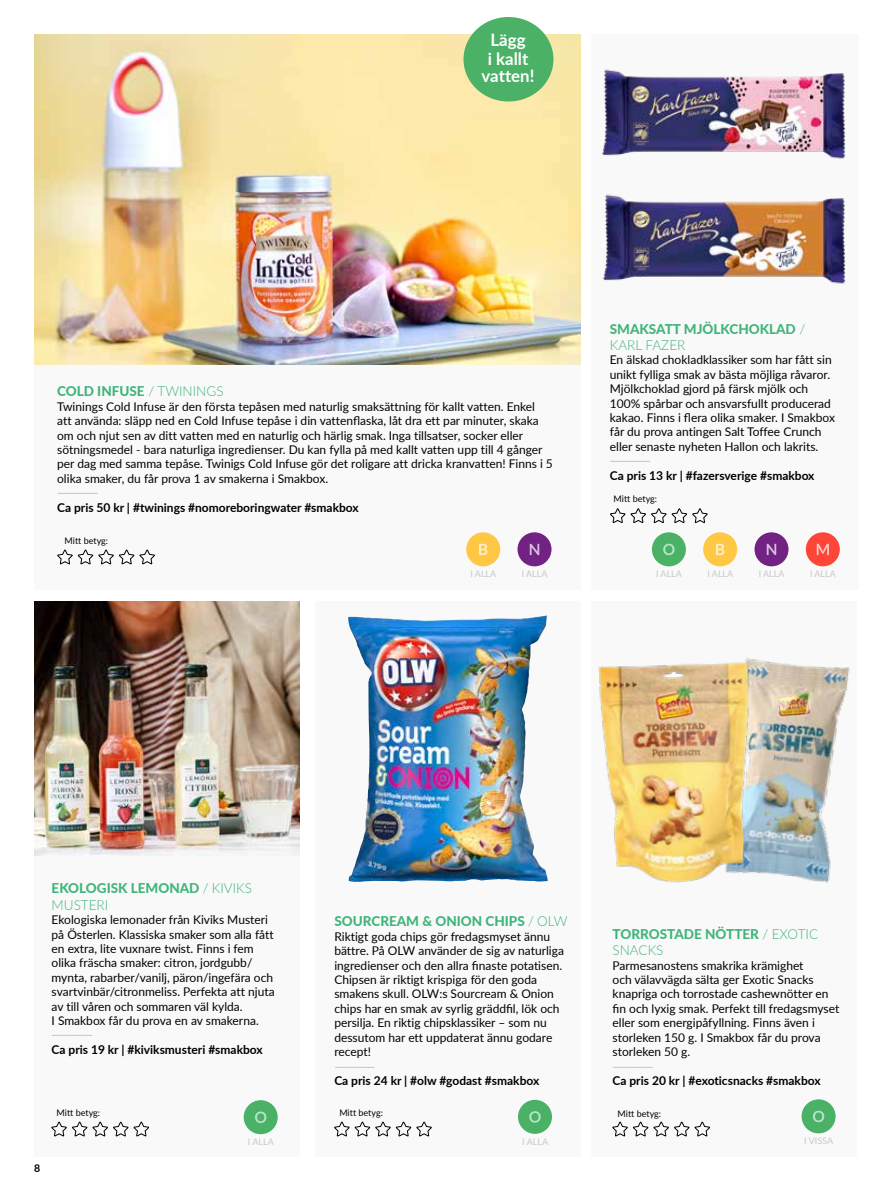
<style>
.page{position:relative;width:893px;height:1191px;background:#fff}
.page>*{position:absolute;margin:0;border:0;box-sizing:border-box;transform-origin:0 0}
.t1{font:700 16.8px/18.8px "Lato";color:#fff}
.t2{font:800 13.5px/16.2px "Lato";color:#40b57b}
.t3{font:12px/14.4px "Lato";color:#000}
.t4{font:700 12px "Lato";color:#000}
.t5{font:700 12px "Lato";color:#c8c8c8}
.t6{font:700 10.5px "Lato";color:#000}
.t7{font:9px "Lato";color:#000}
.t8{font:9px "Lato";color:#c8c8c8}
.s1{font-weight:300}
</style>
<div class="page">
<div style="left:591px;top:34px;width:268px;height:555px;background:#f9f9f9"></div>
<svg style="left:610px;top:508px;width:98px;height:15px"></svg>
<div style="left:34px;top:34px;width:546px;height:555px;background:#f9f9f9"></div>
<img style="left:34px;top:34px;width:546px;height:330px">
<svg style="left:57px;top:549px;width:98px;height:15px"></svg>
<div style="left:34px;top:602px;width:266px;height:555px;background:#f9f9f9"></div>
<svg style="left:51px;top:1121px;width:98px;height:15px"></svg>
<div style="left:315px;top:602px;width:265px;height:555px;background:#f9f9f9"></div>
<svg style="left:334px;top:1121px;width:98px;height:15px"></svg>
<div style="left:591px;top:602px;width:266px;height:555px;background:#f9f9f9"></div>
<svg style="left:612px;top:1121px;width:98px;height:15px"></svg>
<div style="left:244px;top:1100px;width:34px;height:34px;background:#4bb166;border-radius:50%"></div>
<svg style="left:255px;top:1111px;width:11px;height:12px"></svg>
<div style="left:518px;top:1099px;width:34px;height:34px;background:#4bb166;border-radius:50%"></div>
<svg style="left:529px;top:1111px;width:12px;height:11px"></svg>
<img style="left:602px;top:69px;width:244px;height:90px">
<img style="left:602px;top:194px;width:244px;height:90px">
<img style="left:348px;top:615px;width:200px;height:267px">
<div style="left:466px;top:532px;width:34px;height:34px;background:#ffc844;border-radius:50%"></div>
<svg style="left:479px;top:544px;width:8px;height:11px"></svg>
<div style="left:517px;top:532px;width:34px;height:34px;background:#722282;border-radius:50%"></div>
<svg style="left:530px;top:544px;width:9px;height:11px"></svg>
<div style="left:806px;top:532px;width:34px;height:34px;background:#ff4438;border-radius:50%"></div>
<svg style="left:817px;top:544px;width:12px;height:11px"></svg>
<div style="left:652px;top:532px;width:34px;height:34px;background:#4bb166;border-radius:50%"></div>
<svg style="left:663px;top:543px;width:12px;height:12px"></svg>
<div style="left:703px;top:532px;width:34px;height:34px;background:#ffc844;border-radius:50%"></div>
<svg style="left:716px;top:544px;width:8px;height:11px"></svg>
<div style="left:754px;top:532px;width:34px;height:34px;background:#722282;border-radius:50%"></div>
<svg style="left:767px;top:544px;width:9px;height:11px"></svg>
<div style="left:801px;top:1099px;width:35px;height:34px;background:#4bb166;border-radius:50%"></div>
<svg style="left:813px;top:1110px;width:11px;height:12px"></svg>
<img style="left:745px;top:657px;width:105px;height:226px">
<img style="left:34px;top:602px;width:266px;height:253px">
<img style="left:598px;top:660px;width:158px;height:223px">
<div style="left:463px;top:17px;width:90px;height:84px;background:#4bb166;border-radius:50%"></div>
<h1 class="t1" style="left:488px;top:30px;width:42px">Lägg i kallt</h1>
<h1 class="t1" style="left:482px;top:66px;width:54px">vatten!</h1>
<p class="t2" style="left:57px;top:383px;width:168px">COLD INFUSE <span class="s1">/ TWININGS</span></p>
<p class="t3" style="left:57px;top:399px;width:497px">Twinings Cold Infuse är den första tepåsen med naturlig smaksättning för kallt vatten. Enkel<br>att använda: släpp ned en Cold Infuse tepåse i din vattenflaska, låt dra ett par minuter, skaka om och njut sen av ditt vatten med en naturlig och härlig smak. Inga tillsatser, socker eller sötningsmedel - bara naturliga ingredienser. Du kan fylla på med kallt vatten upp till 4 gånger per dag med samma tepåse. Twinigs Cold Infuse gör det roligare att dricka kranvatten! Finns i 5 olika smaker, du får prova 1 av smakerna i Smakbox.</p>
<p class="t5" style="left:57px;top:486px;width:43px">—————</p>
<p class="t4" style="left:57px;top:500px;width:303px">Ca pris 50 kr | #twinings #nomoreboringwater #smakbox</p>
<p class="t7" style="left:65px;top:535px;width:45px">Mitt betyg:</p>
<p class="t2" style="left:610px;top:320px;width:197px">SMAKSATT MJÖLKCHOKLAD <span class="s1">/<br>KARL FAZER</span></p>
<p class="t3" style="left:610px;top:352px;width:227px">En älskad chokladklassiker som har fått sin unikt fylliga smak av bästa möjliga råvaror.<br>Mjölkchoklad gjord på färsk mjölk och 100% spårbar och ansvarsfullt producerad kakao. Finns i flera olika smaker. I Smakbox får du prova antingen Salt Toffee Crunch eller senaste nyheten Hallon och lakrits.</p>
<p class="t5" style="left:610px;top:454px;width:43px">—————</p>
<p class="t4" style="left:610px;top:468px;width:206px">Ca pris 13 kr | #fazersverige #smakbox</p>
<p class="t7" style="left:614px;top:494px;width:45px">Mitt betyg:</p>
<p class="t8" style="left:470px;top:569px;width:27px">I ALLA</p>
<p class="t8" style="left:522px;top:569px;width:27px">I ALLA</p>
<p class="t8" style="left:656px;top:569px;width:27px">I ALLA</p>
<p class="t8" style="left:707px;top:569px;width:27px">I ALLA</p>
<p class="t8" style="left:759px;top:569px;width:27px">I ALLA</p>
<p class="t8" style="left:810px;top:569px;width:27px">I ALLA</p>
<p class="t6" style="left:34px;top:1162px;width:8px">8</p>
<p class="t2" style="left:52px;top:880px;width:202px">EKOLOGISK LEMONAD <span class="s1">/ KIVIKS<br>MUSTERI</span></p>
<p class="t3" style="left:52px;top:912px;width:225px">Ekologiska lemonader från Kiviks Musteri på Österlen. Klassiska smaker som alla fått en extra, lite vuxnare twist. Finns i fem olika fräscha smaker: citron, jordgubb/ mynta, rabarber/vanilj, päron/ingefära och svartvinbär/citronmeliss. Perfekta att njuta av till våren och sommaren väl kylda.<br>I Smakbox får du prova en av smakerna.</p>
<p class="t5" style="left:52px;top:1028px;width:43px">—————</p>
<p class="t4" style="left:52px;top:1042px;width:213px">Ca pris 19 kr | #kiviksmusteri #smakbox</p>
<p class="t7" style="left:57px;top:1107px;width:45px">Mitt betyg:</p>
<p class="t2" style="left:334px;top:913px;width:235px">SOURCREAM &amp; ONION CHIPS <span class="s1">/ OLW</span></p>
<p class="t3" style="left:334px;top:929px;width:231px">Riktigt goda chips gör fredagsmyset ännu bättre. På OLW använder de sig av naturliga ingredienser och den allra finaste potatisen.<br>Chipsen är riktigt krispiga för den goda smakens skull. OLW:s Sourcream &amp; Onion chips har en smak av syrlig gräddfil, lök och persilja. En riktig chipsklassiker – som nu dessutom har ett uppdaterat ännu godare recept!</p>
<p class="t5" style="left:334px;top:1059px;width:43px">—————</p>
<p class="t4" style="left:334px;top:1073px;width:207px">Ca pris 24 kr | #olw #godast #smakbox</p>
<p class="t7" style="left:339px;top:1108px;width:45px">Mitt betyg:</p>
<p class="t8" style="left:248px;top:1136px;width:27px">I ALLA</p>
<p class="t8" style="left:522px;top:1136px;width:27px">I ALLA</p>
<p class="t2" style="left:613px;top:925px;width:207px">TORROSTADE NÖTTER <span class="s1">/ EXOTIC<br>SNACKS</span></p>
<p class="t3" style="left:613px;top:958px;width:228px">Parmesanostens smakrika krämighet<br>och välavvägda sälta ger Exotic Snacks knapriga och torrostade cashewnötter en fin och lyxig smak. Perfekt till fredagsmyset eller som energipåfyllning. Finns även i storleken 150 g. I Smakbox får du prova storleken 50 g.</p>
<p class="t5" style="left:613px;top:1059px;width:43px">—————</p>
<p class="t4" style="left:613px;top:1073px;width:210px">Ca pris 20 kr | #exoticsnacks #smakbox</p>
<p class="t7" style="left:618px;top:1108px;width:45px">Mitt betyg:</p>
<p class="t8" style="left:804px;top:1135px;width:30px">I VISSA</p>
</div>
